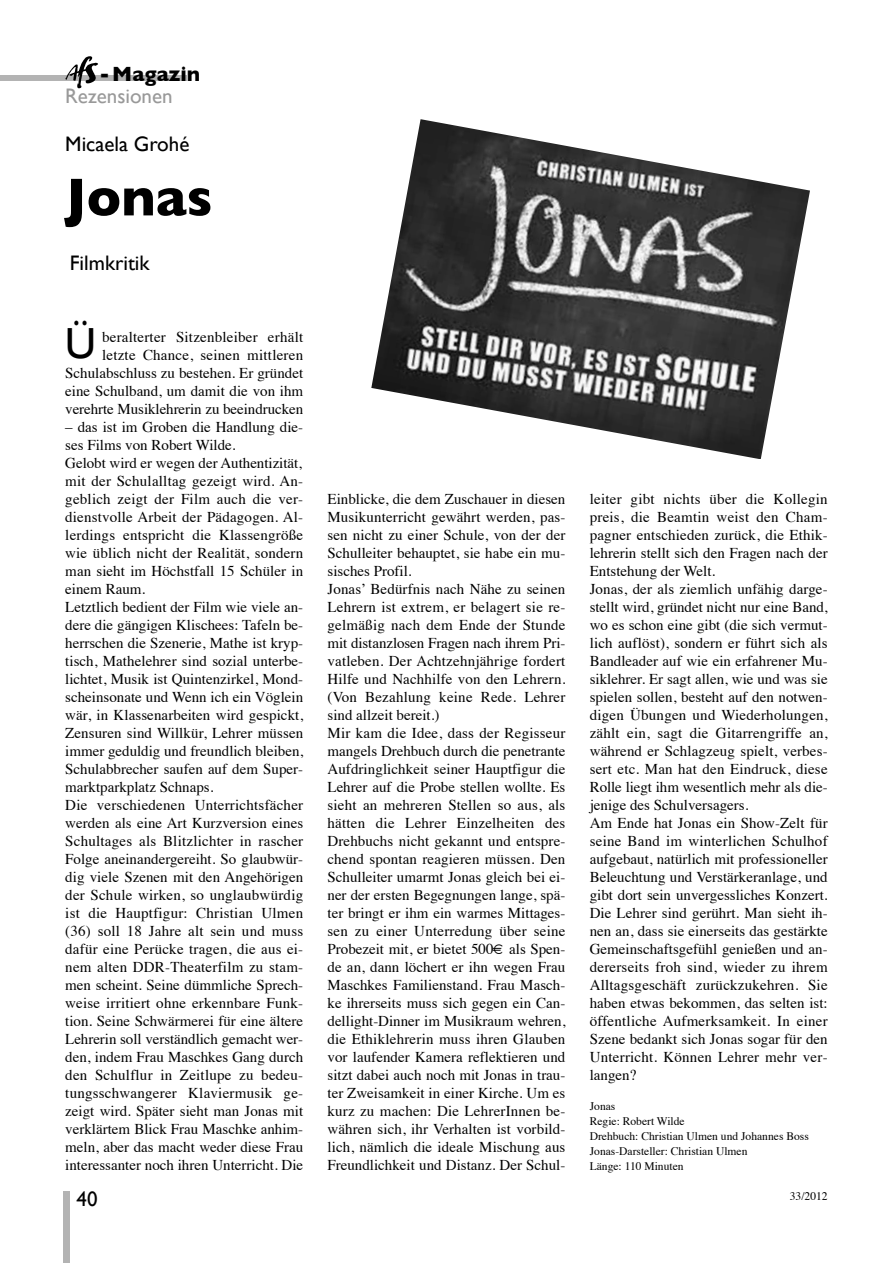
<style>
.page{position:relative;width:893px;height:1263px;background:#fff}
.page>*{position:absolute;margin:0;border:0;box-sizing:border-box;transform-origin:0 0}
.t1{font:700 54px "Gill Sans";color:#000}
.t2{font:43.5px "Gill Sans";color:#000}
.t3{font:21px "Gill Sans";color:#000}
.t4{font:21px "Gill Sans";color:#999}
.t5{font:700 21px "Gill Sans";color:#000}
.t6{font:15px/18px "Times";color:#000}
.t7{font:11.55px/15px "Times";color:#000}
</style>
<div class="page">
<div style="left:0;top:75px;width:186px;height:6px;background:#b3b3b3"></div>
<img style="left:65px;top:56px;width:33px;height:32px">
<div style="left:64px;top:1191px;width:6px;height:72px;background:#b3b3b3"></div>
<img style="left:371px;top:119px;width:439px;height:340px">
<h3 class="t5" style="left:99px;top:62px;width:102px">-Magazin</h3>
<h3 class="t4" style="left:65px;top:84px;width:109px">Rezensionen</h3>
<h3 class="t3" style="left:65px;top:132px;width:126px">Micaela Grohé</h3>
<h1 class="t1" style="left:65px;top:166px;width:149px">Jonas</h1>
<h3 class="t3" style="left:70px;top:250px;width:81px">Filmkritik</h3>
<h2 class="t2" style="left:65px;top:318px;width:32px">Ü</h2>
<p class="t6" style="left:65px;top:329px;width:239px;text-align:right">beralterter Sitzenbleiber erhält letzte Chance, seinen mittleren Schulabschluss zu bestehen. Er gründet eine Schulband, um damit die von ihm verehrte Musiklehrerin zu beeindrucken</p>
<p class="t6" style="left:65px;top:419px;width:239px">– das ist im Groben die Handlung die&shy;ses Films von Robert Wilde.<br>Gelobt wird er wegen der Authentizität, mit der Schulalltag gezeigt wird. An&shy;geblich zeigt der Film auch die ver&shy;dienstvolle Arbeit der Pädagogen. Al&shy;lerdings entspricht die Klassengröße wie üblich nicht der Realität, sondern man sieht im Höchstfall 15 Schüler in einem Raum.<br>Letztlich bedient der Film wie viele an&shy;dere die gängigen Klischees: Tafeln be&shy;herrschen die Szenerie, Mathe ist kryp&shy;tisch, Mathelehrer sind sozial unterbe&shy;lichtet, Musik ist Quintenzirkel, Mond&shy;scheinsonate und Wenn ich ein Vöglein wär, in Klassenarbeiten wird gespickt, Zensuren sind Willkür, Lehrer müssen immer geduldig und freundlich bleiben, Schulabbrecher saufen auf dem Super&shy;marktparkplatz Schnaps.<br>Die verschiedenen Unterrichtsfächer werden als eine Art Kurzversion eines Schultages als Blitzlichter in rascher Folge aneinandergereiht. So glaubwür&shy;dig viele Szenen mit den Angehörigen der Schule wirken, so unglaubwürdig ist die Hauptfigur: Christian Ulmen (36) soll 18 Jahre alt sein und muss dafür eine Perücke tragen, die aus ei&shy;nem alten DDR-Theaterfilm zu stam&shy;men scheint. Seine dümmliche Sprech&shy;weise irritiert ohne erkennbare Funk&shy;tion. Seine Schwärmerei für eine ältere Lehrerin soll verständlich gemacht wer&shy;den, indem Frau Maschkes Gang durch den Schulflur in Zeitlupe zu bedeu&shy;tungsschwangerer Klaviermusik ge&shy;zeigt wird. Später sieht man Jonas mit verklärtem Blick Frau Maschke anhim&shy;meln, aber das macht weder diese Frau interessanter noch ihren Unterricht. Die</p>
<p class="t6" style="left:327px;top:491px;width:239px">Einblicke, die dem Zuschauer in diesen Musikunterricht gewährt werden, pas&shy;sen nicht zu einer Schule, von der der Schulleiter behauptet, sie habe ein mu&shy;sisches Profil.<br>Jonas’ Bedürfnis nach Nähe zu seinen Lehrern ist extrem, er belagert sie re&shy;gelmäßig nach dem Ende der Stunde mit distanzlosen Fragen nach ihrem Pri&shy;vatleben. Der Achtzehnjährige fordert Hilfe und Nachhilfe von den Lehrern. (Von Bezahlung keine Rede. Lehrer sind allzeit bereit.)<br>Mir kam die Idee, dass der Regisseur mangels Drehbuch durch die penetrante Aufdringlichkeit seiner Hauptfigur die Lehrer auf die Probe stellen wollte. Es sieht an mehreren Stellen so aus, als hätten die Lehrer Einzelheiten des Drehbuchs nicht gekannt und entspre&shy;chend spontan reagieren müssen. Den Schulleiter umarmt Jonas gleich bei ei&shy;ner der ersten Begegnungen lange, spä&shy;ter bringt er ihm ein warmes Mittages&shy;sen zu einer Unterredung über seine Probezeit mit, er bietet 500€ als Spen&shy;de an, dann löchert er ihn wegen Frau Maschkes Familienstand. Frau Masch&shy;ke ihrerseits muss sich gegen ein Can&shy;dellight-Dinner im Musikraum wehren, die Ethiklehrerin muss ihren Glauben vor laufender Kamera reflektieren und sitzt dabei auch noch mit Jonas in trau&shy;ter Zweisamkeit in einer Kirche. Um es kurz zu machen: Die LehrerInnen be&shy;währen sich, ihr Verhalten ist vorbild&shy;lich, nämlich die ideale Mischung aus Freundlichkeit und Distanz. Der Schul-</p>
<p class="t6" style="left:590px;top:491px;width:239px">leiter gibt nichts über die Kollegin preis, die Beamtin weist den Cham&shy;pagner entschieden zurück, die Ethik&shy;lehrerin stellt sich den Fragen nach der Entstehung der Welt.<br>Jonas, der als ziemlich unfähig darge&shy;stellt wird, gründet nicht nur eine Band, wo es schon eine gibt (die sich vermut&shy;lich auflöst), sondern er führt sich als Bandleader auf wie ein erfahrener Mu&shy;siklehrer. Er sagt allen, wie und was sie spielen sollen, besteht auf den notwen&shy;digen Übungen und Wiederholungen, zählt ein, sagt die Gitarrengriffe an, während er Schlagzeug spielt, verbes&shy;sert etc. Man hat den Eindruck, diese Rolle liegt ihm wesentlich mehr als die&shy;jenige des Schulversagers.<br>Am Ende hat Jonas ein Show-Zelt für seine Band im winterlichen Schulhof aufgebaut, natürlich mit professioneller Beleuchtung und Verstärkeranlage, und gibt dort sein unvergessliches Konzert.<br>Die Lehrer sind gerührt. Man sieht ih&shy;nen an, dass sie einerseits das gestärkte Gemeinschaftsgefühl genießen und an&shy;dererseits froh sind, wieder zu ihrem Alltagsgeschäft zurückzukehren. Sie haben etwas bekommen, das selten ist: öffentliche Aufmerksamkeit. In einer Szene bedankt sich Jonas sogar für den Unterricht. Können Lehrer mehr ver&shy;langen?</p>
<p class="t7" style="left:590px;top:1100px;width:221px">Jonas<br>Regie: Robert Wilde<br>Drehbuch: Christian Ulmen und Johannes Boss<br>Jonas-Darsteller: Christian Ulmen<br>Länge: 110 Minuten</p>
<h3 class="t3" style="left:77px;top:1187px;width:23px">40</h3>
<p class="t7" style="left:790px;top:1190px;width:39px">33/2012</p>
</div>
